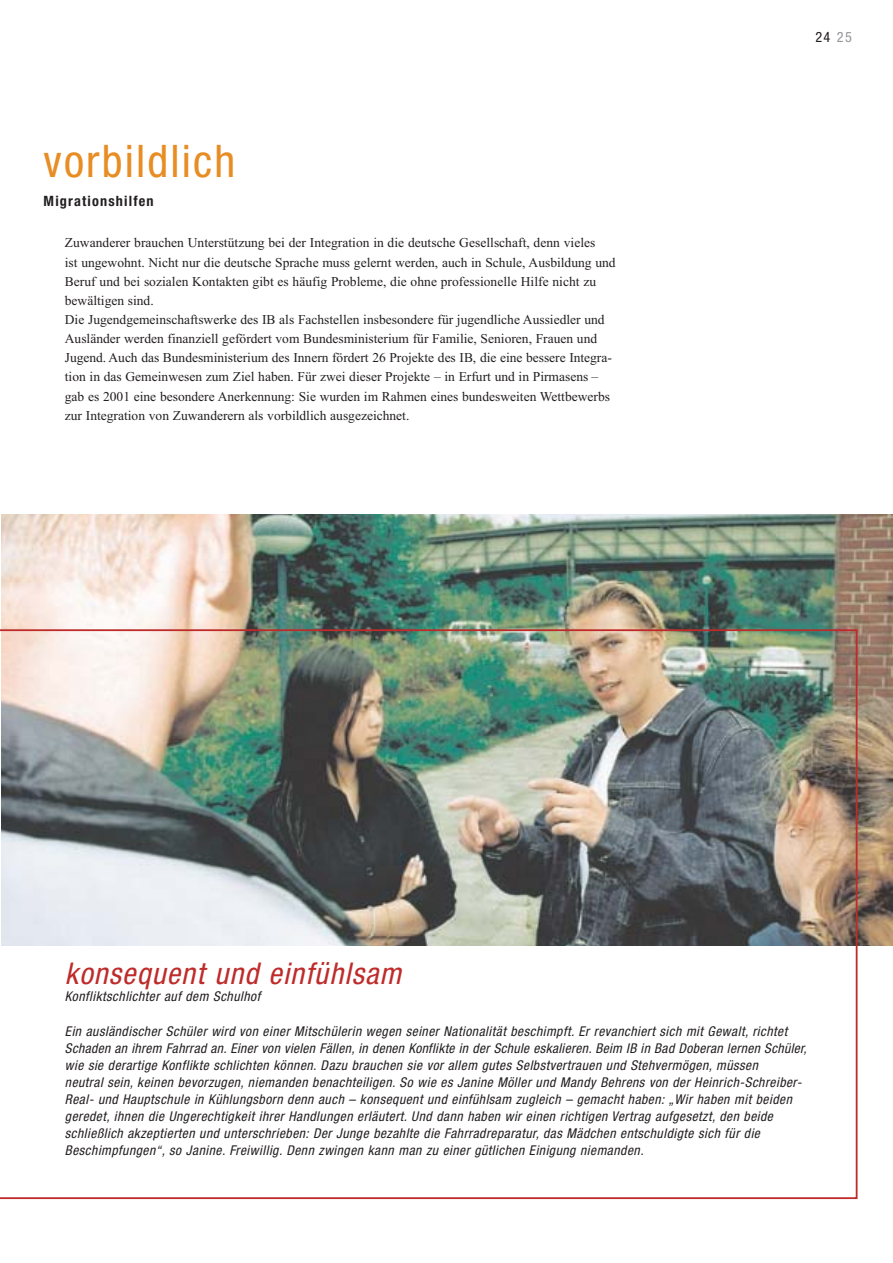
<style>
.page{position:relative;width:893px;height:1263px;background:#fff}
.page>*{position:absolute;margin:0;border:0;box-sizing:border-box;transform-origin:0 0}
.t1{font:condensed 45px "Helvetica Neue";letter-spacing:.05em;color:#e78d24}
.t2{font:italic condensed 30px "Helvetica Neue";letter-spacing:.04em;color:#be2b2a}
.t3{font:700 condensed 14.25px "Helvetica Neue";letter-spacing:.08em;color:#231f20}
.t4{font:condensed 14.25px "Helvetica Neue";color:#231f20}
.t5{font:italic condensed 13.5px/17px "Helvetica Neue";letter-spacing:.04em;color:#231f20}
.t6{font:13.5px/19.2px "Times New Roman";color:#231f20}
.s1{color:#939598}
</style>
<div class="page">
<img style="left:1px;top:514px;width:891px;height:432px">
<img style="left:0;top:629px;width:857px;height:570px">
<h1 class="t1" style="left:44px;top:145px;width:193px">vorbildlich</h1>
<p class="t3" style="left:44px;top:196px;width:111px">Migrationshilfen</p>
<p class="t6" style="left:65px;top:235px;width:552px">Zuwanderer brauchen Unterstützung bei der Integration in die deutsche Gesellschaft, denn vieles<br>ist ungewohnt. Nicht nur die deutsche Sprache muss gelernt werden, auch in Schule, Ausbildung und Beruf und bei sozialen Kontakten gibt es häufig Probleme, die ohne professionelle Hilfe nicht zu bewältigen sind.<br>Die Jugendgemeinschaftswerke des IB als Fachstellen insbesondere für jugendliche Aussiedler und Ausländer werden finanziell gefördert vom Bundesministerium für Familie, Senioren, Frauen und Jugend. Auch das Bundesministerium des Innern fördert 26 Projekte des IB, die eine bessere Integra&shy;tion in das Gemeinwesen zum Ziel haben. Für zwei dieser Projekte – in Erfurt und in Pirmasens – gab es 2001 eine besondere Anerkennung: Sie wurden im Rahmen eines bundesweiten Wettbewerbs zur Integration von Zuwanderern als vorbildlich ausgezeichnet.</p>
<p class="t4" style="left:815px;top:32px;width:38px">24 <span class="s1">25</span></p>
<h2 class="t2" style="left:65px;top:963px;width:338px">konsequent und einfühlsam</h2>
<p class="t5" style="left:65px;top:989px;width:197px">Konfliktschlichter auf dem Schulhof</p>
<p class="t5" style="left:65px;top:1023px;width:743px">Ein ausländischer Schüler wird von einer Mitschülerin wegen seiner Nationalität beschimpft. Er revanchiert sich mit Gewalt, richtet Schaden an ihrem Fahrrad an. Einer von vielen Fällen, in denen Konflikte in der Schule eskalieren. Beim IB in Bad Doberan lernen Schüler, wie sie derartige Konflikte schlichten können. Dazu brauchen sie vor allem gutes Selbstvertrauen und Stehvermögen, müssen<br>neutral sein, keinen bevorzugen, niemanden benachteiligen. So wie es Janine Möller und Mandy Behrens von der Heinrich-Schreiber-Real- und Hauptschule in Kühlungsborn denn auch – konsequent und einfühlsam zugleich – gemacht haben: „Wir haben mit beiden geredet, ihnen die Ungerechtigkeit ihrer Handlungen erläutert. Und dann haben wir einen richtigen Vertrag aufgesetzt, den beide schließlich akzeptierten und unterschrieben: Der Junge bezahlte die Fahrradreparatur, das Mädchen entschuldigte sich für die Beschimpfungen“, so Janine. Freiwillig. Denn zwingen kann man zu einer gütlichen Einigung niemanden.</p>
</div>
